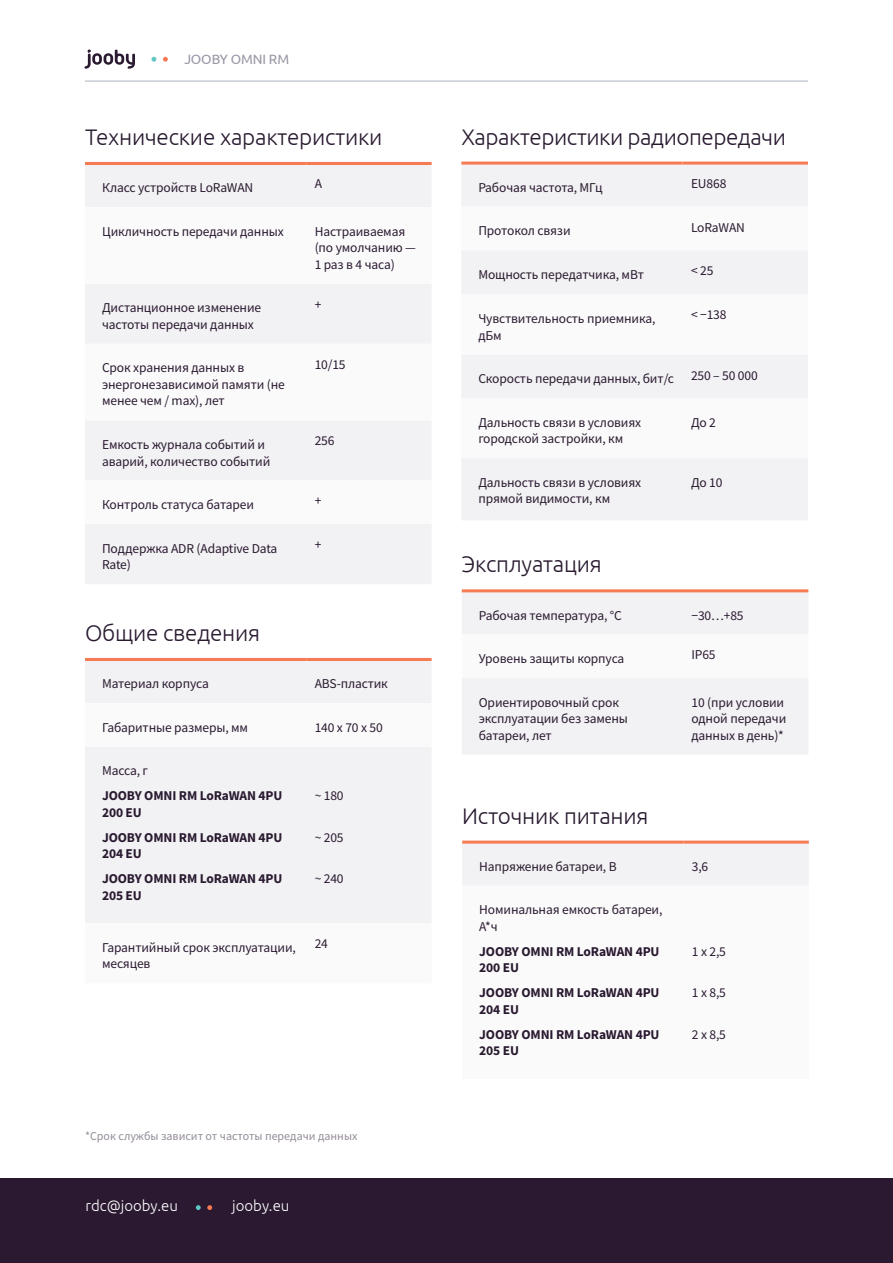
<style>
.page{position:relative;width:893px;height:1263px;background:#fff}
.page>*{position:absolute;margin:0;border:0;box-sizing:border-box;transform-origin:0 0}
.t1{font:300 22.5px "Ubuntu";letter-spacing:-.01em;color:#291a30}
.t2{font:300 15px "Ubuntu";color:#fff}
.t3{font:13.5px/16.5px "Source Sans Pro";letter-spacing:-.01em;color:#291a30}
.t4{font:700 13.5px/16.5px "Source Sans Pro";letter-spacing:-.01em;color:#291a30}
.t5{font:13.5px "Ubuntu";letter-spacing:-.01em;color:#9696a5}
.t6{font:12px "Source Sans Pro";color:#948c98}
</style>
<div class="page">
<div style="left:0;top:1178px;width:893px;height:85px;background:#2a1931"></div>
<svg style="left:207px;top:1205px;width:5px;height:5px"></svg>
<svg style="left:196px;top:1205px;width:5px;height:5px"></svg>
<svg style="left:85px;top:49px;width:50px;height:20px"></svg>
<svg style="left:163px;top:57px;width:5px;height:5px"></svg>
<svg style="left:151px;top:57px;width:5px;height:5px"></svg>
<hr style="left:85px;top:80px;width:723px;height:2px;background:#c8ccd4">
<div style="left:85px;top:165px;width:346px;height:419px;background:#f2f1f3"></div>
<svg style="left:85px;top:207px;width:346px;height:317px"></svg>
<hr style="left:85px;top:162px;width:221px;height:3px;background:#f67a52">
<hr style="left:306px;top:162px;width:126px;height:3px;background:#f67a52">
<div style="left:462px;top:165px;width:346px;height:355px;background:#f2f1f3"></div>
<svg style="left:462px;top:207px;width:346px;height:251px"></svg>
<hr style="left:461px;top:162px;width:221px;height:3px;background:#f67a52">
<hr style="left:682px;top:162px;width:126px;height:3px;background:#f67a52">
<div style="left:462px;top:844px;width:347px;height:41px;background:#f2f1f3"></div>
<hr style="left:462px;top:841px;width:221px;height:3px;background:#f67a52">
<hr style="left:683px;top:841px;width:126px;height:3px;background:#f67a52">
<div style="left:462px;top:592px;width:346px;height:162px;background:#f2f1f3"></div>
<svg style="left:462px;top:634px;width:346px;height:44px"></svg>
<hr style="left:462px;top:589px;width:221px;height:3px;background:#f67a52">
<hr style="left:683px;top:589px;width:125px;height:3px;background:#f67a52">
<div style="left:85px;top:661px;width:346px;height:42px;background:#f2f1f3"></div>
<div style="left:85px;top:747px;width:346px;height:176px;background:#f2f1f3"></div>
<hr style="left:85px;top:658px;width:221px;height:3px;background:#f67a52">
<hr style="left:306px;top:658px;width:126px;height:3px;background:#f67a52">
<p class="t5" style="left:184px;top:51px;width:106px">JOOBY OMNI RM</p>
<h1 class="t1" style="left:85px;top:123px;width:299px">Технические характеристики</h1>
<p class="t3" style="left:102px;top:179px;width:153px">Класс устройств LoRaWAN</p>
<p class="t3" style="left:315px;top:176px;width:9px">A</p>
<p class="t3" style="left:102px;top:223px;width:183px">Цикличность передачи данных</p>
<p class="t3" style="left:315px;top:223px;width:103px">Настраиваемая (по умолчанию —<br>1 раз в 4 часа)</p>
<p class="t3" style="left:102px;top:300px;width:161px">Дистанционное изменение частоты передачи данных</p>
<p class="t3" style="left:315px;top:296px;width:8px">+</p>
<p class="t3" style="left:102px;top:360px;width:184px">Срок хранения данных в энергонезависимой памяти (не менее чем / max), лет</p>
<p class="t3" style="left:315px;top:356px;width:33px">10/15</p>
<p class="t3" style="left:102px;top:436px;width:170px">Емкость журнала событий и аварий, количество событий</p>
<p class="t3" style="left:315px;top:433px;width:21px">256</p>
<p class="t3" style="left:102px;top:496px;width:153px">Контроль статуса батареи</p>
<p class="t3" style="left:315px;top:493px;width:8px">+</p>
<p class="t3" style="left:102px;top:540px;width:177px">Поддержка ADR (Adaptive Data<br>Rate)</p>
<p class="t3" style="left:315px;top:536px;width:8px">+</p>
<h1 class="t1" style="left:85px;top:619px;width:177px">Общие сведения</h1>
<p class="t3" style="left:102px;top:675px;width:108px">Материал корпуса</p>
<p class="t3" style="left:315px;top:675px;width:75px">ABS-пластик</p>
<p class="t3" style="left:102px;top:719px;width:148px">Габаритные размеры, мм</p>
<p class="t3" style="left:315px;top:719px;width:70px">140 х 70 х 50</p>
<p class="t3" style="left:102px;top:762px;width:47px">Масса, г</p>
<p class="t4" style="left:102px;top:787px;width:182px">JOOBY OMNI RM LoRaWAN 4PU<br>200 EU</p>
<p class="t4" style="left:102px;top:829px;width:182px">JOOBY OMNI RM LoRaWAN 4PU<br>204 EU</p>
<p class="t4" style="left:102px;top:870px;width:182px">JOOBY OMNI RM LoRaWAN 4PU<br>205 EU</p>
<p class="t3" style="left:315px;top:787px;width:30px">~ 180</p>
<p class="t3" style="left:315px;top:829px;width:30px">~ 205</p>
<p class="t3" style="left:315px;top:870px;width:30px">~ 240</p>
<p class="t3" style="left:102px;top:939px;width:195px">Гарантийный срок эксплуатации, месяцев</p>
<p class="t3" style="left:315px;top:935px;width:15px">24</p>
<p class="t6" style="left:85px;top:1129px;width:274px">*Срок службы зависит от частоты передачи данных</p>
<p class="t2" style="left:85px;top:1197px;width:94px">rdc@jooby.eu</p>
<p class="t2" style="left:232px;top:1197px;width:59px">jooby.eu</p>
<h1 class="t1" style="left:461px;top:123px;width:326px">Характеристики радиопередачи</h1>
<p class="t3" style="left:478px;top:179px;width:126px">Рабочая частота, МГц</p>
<p class="t3" style="left:691px;top:175px;width:37px">EU868</p>
<p class="t3" style="left:478px;top:223px;width:94px">Протокол связи</p>
<p class="t3" style="left:691px;top:219px;width:55px">LoRaWAN</p>
<p class="t3" style="left:478px;top:266px;width:167px">Мощность передатчика, мВт</p>
<p class="t3" style="left:691px;top:262px;width:24px">&lt; 25</p>
<p class="t3" style="left:478px;top:310px;width:179px">Чувствительность приемника, дБм</p>
<p class="t3" style="left:691px;top:307px;width:37px">&lt; −138</p>
<p class="t3" style="left:478px;top:370px;width:197px">Скорость передачи данных, бит/с</p>
<p class="t3" style="left:691px;top:367px;width:68px">250 – 50 000</p>
<p class="t3" style="left:478px;top:414px;width:164px">Дальность связи в условиях городской застройки, км</p>
<p class="t3" style="left:691px;top:414px;width:27px">До 2</p>
<p class="t3" style="left:478px;top:474px;width:164px">Дальность связи в условиях прямой видимости, км</p>
<p class="t3" style="left:691px;top:474px;width:33px">До 10</p>
<h1 class="t1" style="left:462px;top:551px;width:141px">Эксплуатация</h1>
<p class="t3" style="left:479px;top:607px;width:145px">Рабочая температура, °C</p>
<p class="t3" style="left:691px;top:607px;width:54px">−30…+85</p>
<p class="t3" style="left:479px;top:650px;width:147px">Уровень защиты корпуса</p>
<p class="t3" style="left:691px;top:647px;width:26px">IP65</p>
<p class="t3" style="left:479px;top:694px;width:151px">Ориентировочный срок эксплуатации без замены батареи, лет</p>
<p class="t3" style="left:691px;top:694px;width:96px">10 (при условии одной передачи данных в день)*</p>
<h1 class="t1" style="left:462px;top:802px;width:188px">Источник питания</h1>
<p class="t3" style="left:479px;top:858px;width:139px">Напряжение батареи, В</p>
<p class="t3" style="left:692px;top:858px;width:18px">3,6</p>
<p class="t3" style="left:479px;top:901px;width:185px">Номинальная емкость батареи,<br>А*ч</p>
<p class="t4" style="left:479px;top:943px;width:182px">JOOBY OMNI RM LoRaWAN 4PU<br>200 EU</p>
<p class="t4" style="left:479px;top:984px;width:182px">JOOBY OMNI RM LoRaWAN 4PU<br>204 EU</p>
<p class="t4" style="left:479px;top:1026px;width:182px">JOOBY OMNI RM LoRaWAN 4PU<br>205 EU</p>
<p class="t3" style="left:692px;top:943px;width:36px">1 х 2,5</p>
<p class="t3" style="left:692px;top:984px;width:36px">1 х 8,5</p>
<p class="t3" style="left:692px;top:1026px;width:36px">2 х 8,5</p>
</div>
